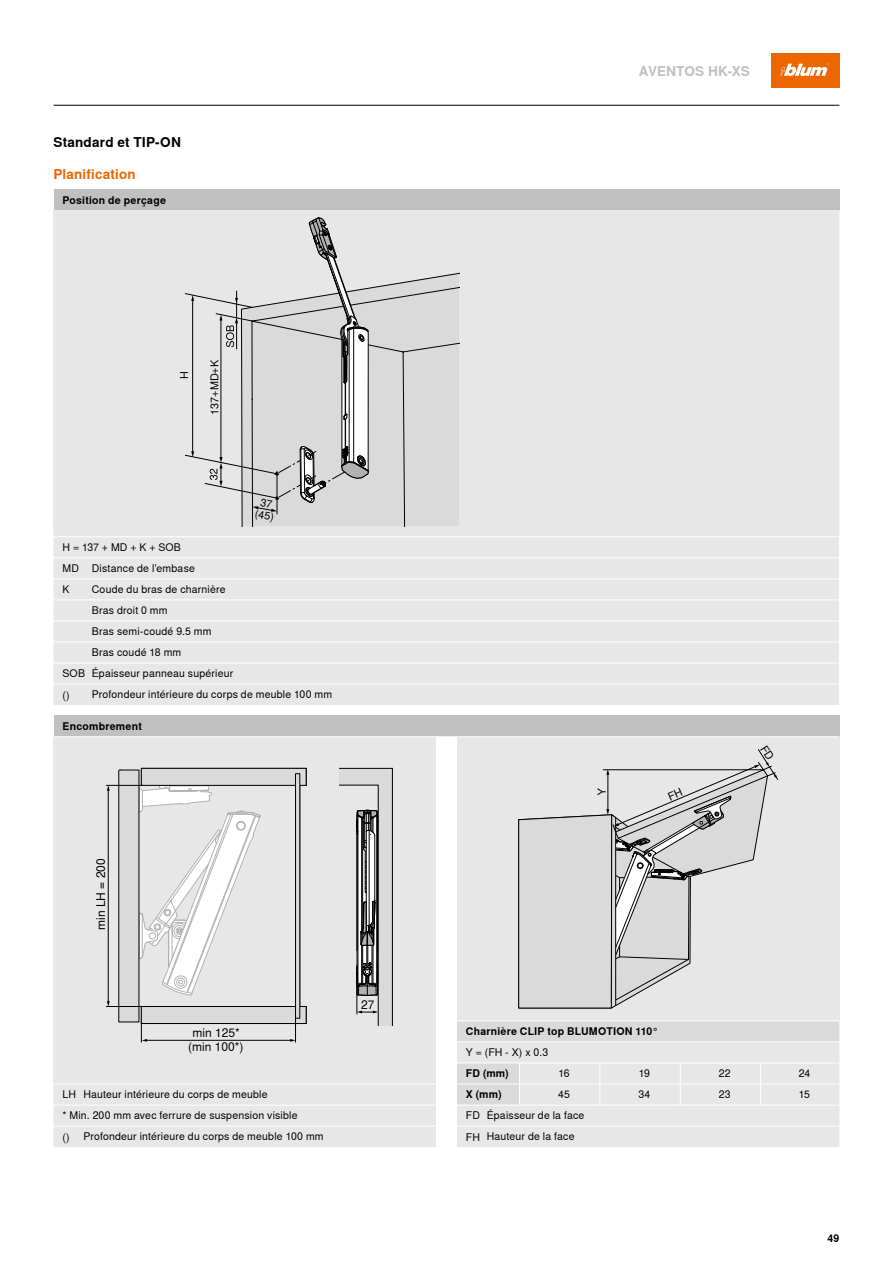
<style>
.page{position:relative;width:893px;height:1263px;background:#fff}
.page>*{position:absolute;margin:0;border:0;box-sizing:border-box;transform-origin:0 0}
._09_Tech_Subhead_Black_Bold{font:700 13.5px "Nimbus Sans Global";letter-spacing:.015em;color:#000}
._09_Tech_Subhead_Orange_Bold{font:700 13.5px "Nimbus Sans Global";letter-spacing:.01em;color:#ec6602}
._09_Tech_Head_33K_Bold_Right{font:700 13.5px "Nimbus Sans Global";letter-spacing:.005em;color:#c0c0c1}
.t1{font:12px "Nimbus Sans Global";color:#000}
.t2{font:10.8px "Nimbus Sans Global";color:#000}
._07_Table_Copy_Black_Regular_Left{font:10.5px "Nimbus Sans Global";letter-spacing:.02em;color:#000}
._07_Table_Head_Black_Bold_Left{font:700 10.5px "Nimbus Sans Global";letter-spacing:.02em;color:#000}
._07_Table_Copy_Black_Regular_Center{font:10.5px "Nimbus Sans Global";color:#000}
</style>
<div class="page">
<div style="left:771px;top:54px;width:68px;height:34px;background:#ec6602"></div>
<svg style="left:780px;top:63px;width:49px;height:13px"></svg>
<div style="left:54px;top:737px;width:382px;height:347px;background:#e7e7e7"></div>
<hr style="left:141px;top:785px;width:155px;height:1px;background:#000">
<svg style="left:301px;top:768px;width:6px;height:18px"></svg>
<hr style="left:300px;top:774px;width:1px;height:244px;background:#000">
<div style="left:141px;top:768px;width:165px;height:17px;background:#dadada"></div>
<div style="left:141px;top:768px;width:165px;height:17px;border:1px solid #000"></div>
<div style="left:141px;top:1006px;width:165px;height:17px;background:#dadada"></div>
<div style="left:141px;top:1006px;width:165px;height:18px;border:1px solid #000"></div>
<hr style="left:296px;top:774px;width:4px;height:244px;background:#dadada">
<div style="left:295px;top:773px;width:5px;height:245px;border:1px solid #000"></div>
<hr style="left:108px;top:790px;width:1px;height:212px;background:#000">
<svg style="left:107px;top:786px;width:3px;height:5px"></svg>
<svg style="left:107px;top:1001px;width:3px;height:5px"></svg>
<hr style="left:106px;top:785px;width:37px;height:1px;background:#000">
<hr style="left:106px;top:1006px;width:39px;height:1px;background:#000">
<hr style="left:146px;top:1040px;width:145px;height:1px;background:#000">
<svg style="left:290px;top:1006px;width:17px;height:36px"></svg>
<svg style="left:118px;top:767px;width:143px;height:275px"></svg>
<svg style="left:339px;top:767px;width:54px;height:259px"></svg>
<hr style="left:357px;top:967px;width:1px;height:47px;background:#000">
<div style="left:457px;top:737px;width:382px;height:284px;background:#e7e7e7"></div>
<div style="left:54px;top:189px;width:785px;height:21px;background:#c0c0c1"></div>
<div style="left:54px;top:526px;width:785px;height:179px;background:#e7e7e7"></div>
<hr style="left:54px;top:536px;width:786px;height:1px;background:#fff">
<hr style="left:54px;top:557px;width:786px;height:1px;background:#fff">
<hr style="left:54px;top:578px;width:786px;height:1px;background:#fff">
<hr style="left:54px;top:599px;width:786px;height:1px;background:#fff">
<hr style="left:54px;top:621px;width:786px;height:1px;background:#fff">
<hr style="left:54px;top:642px;width:786px;height:1px;background:#fff">
<hr style="left:54px;top:663px;width:786px;height:1px;background:#fff">
<hr style="left:54px;top:684px;width:786px;height:1px;background:#fff">
<div style="left:54px;top:210px;width:785px;height:316px;background:#e7e7e7"></div>
<div style="left:242px;top:273px;width:217px;height:253px;background:#dadada"></div>
<hr style="left:277px;top:471px;width:1px;height:43px;background:#000">
<div style="left:54px;top:716px;width:785px;height:21px;background:#c0c0c1"></div>
<div style="left:54px;top:1042px;width:785px;height:105px;background:#e7e7e7"></div>
<hr style="left:54px;top:736px;width:382px;height:1px;background:#fff">
<hr style="left:457px;top:736px;width:62px;height:1px;background:#fff">
<hr style="left:519px;top:736px;width:81px;height:1px;background:#fff">
<hr style="left:600px;top:736px;width:80px;height:1px;background:#fff">
<hr style="left:680px;top:736px;width:81px;height:1px;background:#fff">
<hr style="left:761px;top:736px;width:78px;height:1px;background:#fff">
<hr style="left:457px;top:1020px;width:62px;height:1px;background:#fff">
<hr style="left:519px;top:1020px;width:81px;height:1px;background:#fff">
<hr style="left:600px;top:1020px;width:80px;height:1px;background:#fff">
<hr style="left:680px;top:1020px;width:81px;height:1px;background:#fff">
<hr style="left:761px;top:1020px;width:78px;height:1px;background:#fff">
<hr style="left:54px;top:1084px;width:382px;height:1px;background:#fff">
<svg style="left:457px;top:1021px;width:382px;height:84px;background:#e4e4e4"></svg>
<hr style="left:54px;top:1105px;width:382px;height:1px;background:#fff">
<hr style="left:457px;top:1105px;width:62px;height:1px;background:#fff">
<hr style="left:519px;top:1105px;width:81px;height:1px;background:#fff">
<hr style="left:600px;top:1105px;width:80px;height:1px;background:#fff">
<hr style="left:680px;top:1105px;width:81px;height:1px;background:#fff">
<hr style="left:761px;top:1105px;width:78px;height:1px;background:#fff">
<hr style="left:54px;top:1126px;width:382px;height:1px;background:#fff">
<hr style="left:457px;top:1126px;width:62px;height:1px;background:#fff">
<hr style="left:519px;top:1126px;width:81px;height:1px;background:#fff">
<hr style="left:600px;top:1126px;width:80px;height:1px;background:#fff">
<hr style="left:680px;top:1126px;width:81px;height:1px;background:#fff">
<hr style="left:761px;top:1126px;width:78px;height:1px;background:#fff">
<svg style="left:436px;top:736px;width:21px;height:1px"></svg>
<hr style="left:54px;top:105px;width:785px;height:1px;background:#000">
<svg style="left:518px;top:749px;width:260px;height:260px"></svg>
<svg style="left:184px;top:217px;width:185px;height:295px"></svg>
<p class="_09_Tech_Subhead_Black_Bold" style="left:54px;top:135px;width:129px">Standard et TIP-ON</p>
<p class="_09_Tech_Subhead_Orange_Bold" style="left:54px;top:166px;width:84px">Planification</p>
<p class="_07_Table_Head_Black_Bold_Left" style="left:63px;top:194px;width:105px">Position de perçage</p>
<p class="_09_Tech_Head_33K_Bold_Right" style="left:639px;top:63px;width:112px">AVENTOS HK-XS</p>
<p class="t2" style="left:208px;top:415px;width:56px;rotate:-90deg">137+MD+K</p>
<p class="_07_Table_Copy_Black_Regular_Left" style="left:63px;top:541px;width:120px">H = 137 + MD + K + SOB</p>
<p class="_07_Table_Copy_Black_Regular_Left" style="left:63px;top:562px;width:18px">MD</p>
<p class="_07_Table_Copy_Black_Regular_Left" style="left:63px;top:583px;width:9px">K</p>
<p class="_07_Table_Copy_Black_Regular_Left" style="left:92px;top:562px;width:105px">Distance de l’embase</p>
<p class="_07_Table_Copy_Black_Regular_Left" style="left:92px;top:604px;width:77px">Bras droit 0 mm</p>
<p class="_07_Table_Copy_Black_Regular_Left" style="left:92px;top:583px;width:135px">Coude du bras de charnière</p>
<p class="_07_Table_Copy_Black_Regular_Left" style="left:92px;top:625px;width:121px">Bras semi-coudé 9.5 mm</p>
<p class="_07_Table_Copy_Black_Regular_Left" style="left:92px;top:647px;width:91px">Bras coudé 18 mm</p>
<p class="t2" style="left:256px;top:507px;width:21px;rotate:10deg">(45)</p>
<p class="_07_Table_Copy_Black_Regular_Left" style="left:63px;top:668px;width:24px">SOB</p>
<p class="_07_Table_Copy_Black_Regular_Left" style="left:63px;top:689px;width:9px">()</p>
<p class="_07_Table_Copy_Black_Regular_Left" style="left:92px;top:668px;width:143px">Épaisseur panneau supérieur</p>
<p class="_07_Table_Copy_Black_Regular_Left" style="left:92px;top:689px;width:242px">Profondeur intérieure du corps de meuble 100 mm</p>
<p class="_07_Table_Head_Black_Bold_Left" style="left:63px;top:720px;width:81px">Encombrement</p>
<p class="t1" style="left:92px;top:930px;width:73px;rotate:-90deg">min LH = 200</p>
<p class="t1" style="left:192px;top:1024px;width:49px">min 125*</p>
<p class="t1" style="left:188px;top:1037px;width:57px">(min 100*)</p>
<p class="t1" style="left:361px;top:996px;width:15px">27</p>
<p class="_07_Table_Head_Black_Bold_Left" style="left:466px;top:1025px;width:194px">Charnière CLIP top BLUMOTION 110°</p>
<p class="_07_Table_Copy_Black_Regular_Left" style="left:466px;top:1046px;width:84px">Y = (FH - X) x 0.3</p>
<p class="_07_Table_Head_Black_Bold_Left" style="left:466px;top:1067px;width:44px">FD (mm)</p>
<p class="_07_Table_Copy_Black_Regular_Center" style="left:558px;top:1067px;width:13px">16</p>
<p class="_07_Table_Copy_Black_Regular_Center" style="left:639px;top:1067px;width:13px">19</p>
<p class="_07_Table_Copy_Black_Regular_Center" style="left:719px;top:1067px;width:13px">22</p>
<p class="_07_Table_Copy_Black_Regular_Center" style="left:799px;top:1067px;width:13px">24</p>
<p class="_07_Table_Copy_Black_Regular_Left" style="left:83px;top:1088px;width:186px">Hauteur intérieure du corps de meuble</p>
<p class="_07_Table_Head_Black_Bold_Left" style="left:466px;top:1088px;width:37px">X (mm)</p>
<p class="_07_Table_Copy_Black_Regular_Left" style="left:63px;top:1088px;width:15px">LH</p>
<p class="_07_Table_Copy_Black_Regular_Center" style="left:558px;top:1088px;width:13px">45</p>
<p class="_07_Table_Copy_Black_Regular_Center" style="left:638px;top:1088px;width:13px">34</p>
<p class="_07_Table_Copy_Black_Regular_Center" style="left:719px;top:1088px;width:13px">23</p>
<p class="_07_Table_Copy_Black_Regular_Center" style="left:799px;top:1088px;width:13px">15</p>
<p class="_07_Table_Copy_Black_Regular_Left" style="left:466px;top:1110px;width:15px">FD</p>
<p class="_07_Table_Copy_Black_Regular_Left" style="left:63px;top:1131px;width:9px">()</p>
<p class="_07_Table_Copy_Black_Regular_Left" style="left:466px;top:1131px;width:16px">FH</p>
<p class="_07_Table_Copy_Black_Regular_Left" style="left:487px;top:1110px;width:99px">Épaisseur de la face</p>
<p class="_07_Table_Copy_Black_Regular_Left" style="left:487px;top:1131px;width:89px">Hauteur de la face</p>
<p class="_07_Table_Copy_Black_Regular_Left" style="left:63px;top:1110px;width:237px">* Min. 200 mm avec ferrure de suspension visible</p>
<p class="_07_Table_Copy_Black_Regular_Left" style="left:83px;top:1131px;width:242px">Profondeur intérieure du corps de meuble 100 mm</p>
<p class="_07_Table_Head_Black_Bold_Left" style="left:827px;top:1232px;width:13px">49</p>
</div>
